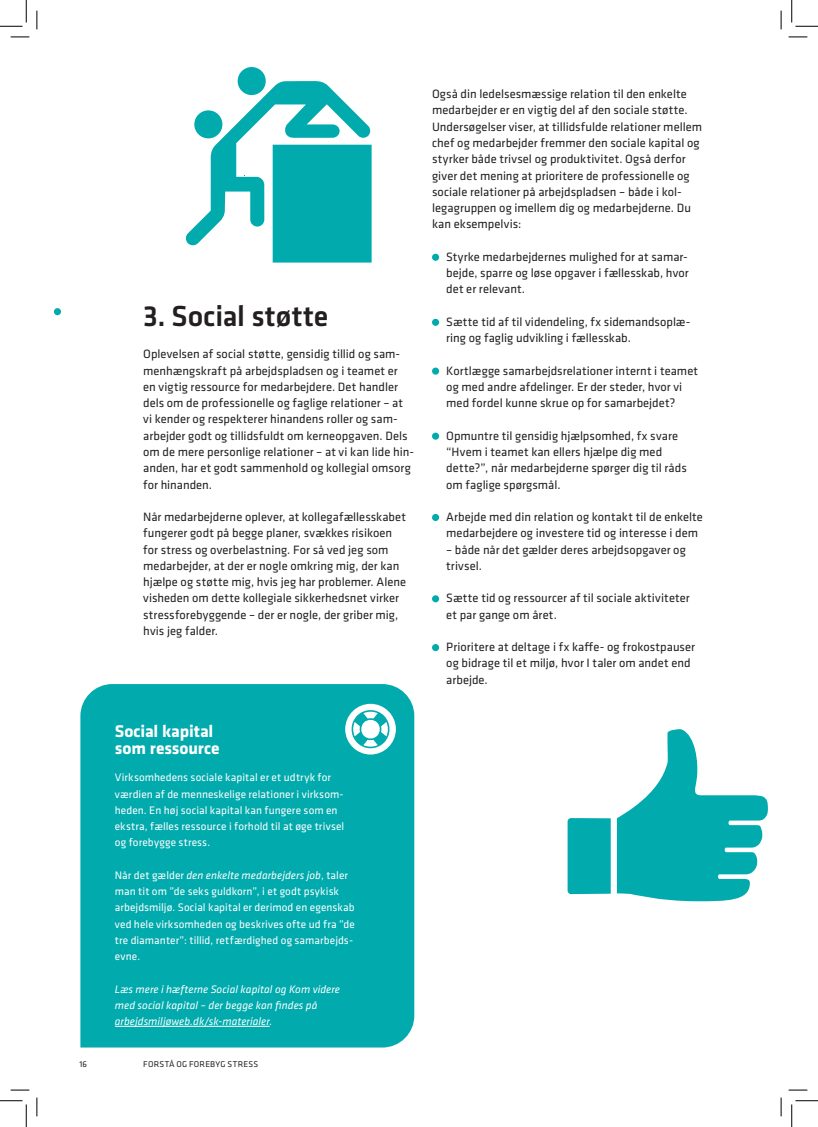
<style>
.page{position:relative;width:818px;height:1127px;background:#fff}
.page>*{position:absolute;margin:0;border:0;box-sizing:border-box;transform-origin:0 0}
.rubrik-2{font:500 30px "Klavika Basic";color:#231f20}
.Boksrubrik{font:700 17.5px "Klavika Basic";letter-spacing:-.005em;color:#fff}
.Brød{font:12.5px/16.2px "Klavika Basic";color:#231f20}
.Brød-indryk{font:12.5px/16.2px "Klavika Basic";color:#231f20}
.Boksbrød{font:11.25px/16.2px "Klavika Basic";letter-spacing:.01em;color:#fff}
.Boksbrød-2{font:italic 11.25px/16.2px "Klavika Basic";letter-spacing:.005em;color:#fff}
.t1{font:8.75px "Klavika Basic";letter-spacing:.03em;color:#231f20}
.s1{font-style:italic}
</style>
<div class="page">
<div style="left:80px;top:684px;width:334px;height:363px;background:#00aaad"></div>
<svg style="left:567px;top:729px;width:201px;height:172px"></svg>
<div style="left:238px;top:67px;width:28px;height:28px;background:#00aaad;border-radius:50%"></div>
<svg style="left:186px;top:81px;width:186px;height:181px"></svg>
<div style="left:432px;top:254px;width:7px;height:7px;background:#00aaad;border-radius:50%"></div>
<div style="left:432px;top:319px;width:7px;height:7px;background:#00aaad;border-radius:50%"></div>
<div style="left:432px;top:367px;width:7px;height:7px;background:#00aaad;border-radius:50%"></div>
<div style="left:432px;top:432px;width:7px;height:7px;background:#00aaad;border-radius:50%"></div>
<div style="left:432px;top:514px;width:7px;height:7px;background:#00aaad;border-radius:50%"></div>
<div style="left:432px;top:595px;width:7px;height:7px;background:#00aaad;border-radius:50%"></div>
<div style="left:432px;top:644px;width:7px;height:7px;background:#00aaad;border-radius:50%"></div>
<hr style="left:115px;top:1025px;width:155px;height:1px;background:#fff">
<svg style="left:345px;top:703px;width:51px;height:51px"></svg>
<svg style="left:350px;top:708px;width:41px;height:42px"></svg>
<div style="left:54px;top:308px;width:7px;height:7px;background:#00aaad;border-radius:50%"></div>
<svg style="left:11px;top:36px;width:18px;height:2px"></svg>
<svg style="left:788px;top:36px;width:19px;height:2px"></svg>
<svg style="left:11px;top:1089px;width:18px;height:1px"></svg>
<svg style="left:788px;top:1089px;width:19px;height:1px"></svg>
<svg style="left:36px;top:11px;width:2px;height:18px"></svg>
<svg style="left:36px;top:1097px;width:2px;height:18px"></svg>
<svg style="left:780px;top:11px;width:2px;height:18px"></svg>
<svg style="left:780px;top:1097px;width:2px;height:18px"></svg>
<svg style="left:0;top:0;width:27px;height:27px"></svg>
<svg style="left:0;top:1100px;width:27px;height:26px"></svg>
<svg style="left:791px;top:0;width:27px;height:27px"></svg>
<svg style="left:791px;top:1100px;width:27px;height:26px"></svg>
<p class="rubrik-2" style="left:143px;top:295px;width:186px">3. Social støtte</p>
<p class="Brød" style="left:143px;top:345px;width:272px">Oplevelsen af social støtte, gensidig tillid og sam&shy;menhængskraft på arbejdspladsen og i teamet er<br>en vigtig ressource for medarbejdere. Det handler dels om de professionelle og faglige relationer – at vi kender og respekterer hinandens roller og sam&shy;arbejder godt og tillidsfuldt om kerneopgaven. Dels om de mere personlige relationer – at vi kan lide hin&shy;anden, har et godt sammenhold og kollegial omsorg for hinanden.</p>
<p class="Brød" style="left:143px;top:508px;width:265px">Når medarbejderne oplever, at kollegafællesskabet fungerer godt på begge planer, svækkes risikoen for stress og overbelastning. For så ved jeg som medarbejder, at der er nogle omkring mig, der kan hjælpe og støtte mig, hvis jeg har problemer. Alene visheden om dette kollegiale sikkerhedsnet virker stressforebyggende – der er nogle, der griber mig, hvis jeg falder.</p>
<p class="Boksrubrik" style="left:115px;top:718px;width:100px">Social kapital</p>
<p class="Boksrubrik" style="left:115px;top:735px;width:106px">som ressource</p>
<p class="Boksbrød" style="left:115px;top:768px;width:231px">Virksomhedens sociale kapital er et udtryk for værdien af de menneskelige relationer i virksom&shy;heden. En høj social kapital kan fungere som en ekstra, fælles ressource i forhold til at øge trivsel og forebygge stress.</p>
<p class="Boksbrød" style="left:115px;top:866px;width:241px">Når det gælder <span class="s1">den enkelte medarbejders job</span>, taler man tit om ”de seks guldkorn”, i et godt psykisk arbejdsmiljø. Social kapital er derimod en egenskab ved hele virksomheden og beskrives ofte ud fra ”de tre diamanter”: tillid, retfærdighed og samarbejds&shy;evne.</p>
<p class="Boksbrød-2" style="left:115px;top:980px;width:227px">Læs mere i hæfterne Social kapital og Kom videre med social kapital – der begge kan findes på</p>
<p class="Boksbrød-2" style="left:115px;top:1012px;width:159px">arbejdsmiljøweb.dk/sk-materialer.</p>
<p class="t1" style="left:79px;top:1058px;width:9px">16</p>
<p class="t1" style="left:143px;top:1058px;width:116px">FORSTÅ OG FOREBYG STRESS</p>
<p class="Brød" style="left:432px;top:85px;width:272px">Også din ledelsesmæssige relation til den enkelte medarbejder er en vigtig del af den sociale støtte.<br>Undersøgelser viser, at tillidsfulde relationer mellem chef og medarbejder fremmer den sociale kapital og styrker både trivsel og produktivitet. Også derfor giver det mening at prioritere de professionelle og sociale relationer på arbejdspladsen – både i kol&shy;legagruppen og imellem dig og medarbejderne. Du kan eksempelvis:</p>
<p class="Brød-indryk" style="left:446px;top:248px;width:244px;text-align:justify">Styrke medarbejdernes mulighed for at samar&shy;bejde, sparre og løse opgaver i fællesskab, hvor det er relevant.</p>
<p class="Brød-indryk" style="left:446px;top:313px;width:246px">Sætte tid af til videndeling, fx sidemandsoplæ&shy;ring og faglig udvikling i fællesskab.</p>
<p class="Brød-indryk" style="left:446px;top:362px;width:253px">Kortlægge samarbejdsrelationer internt i teamet og med andre afdelinger. Er der steder, hvor vi med fordel kunne skrue op for samarbejdet?</p>
<p class="Brød-indryk" style="left:446px;top:427px;width:242px">Opmuntre til gensidig hjælpsomhed, fx svare “Hvem i teamet kan ellers hjælpe dig med dette?”, når medarbejderne spørger dig til råds om faglige spørgsmål.</p>
<p class="Brød-indryk" style="left:446px;top:508px;width:258px">Arbejde med din relation og kontakt til de enkelte medarbejdere og investere tid og interesse i dem</p>
<p class="Brød-indryk" style="left:446px;top:540px;width:241px">– både når det gælder deres arbejdsopgaver og trivsel.</p>
<p class="Brød-indryk" style="left:446px;top:589px;width:245px">Sætte tid og ressourcer af til sociale aktiviteter et par gange om året.</p>
<p class="Brød-indryk" style="left:446px;top:638px;width:250px">Prioritere at deltage i fx kaffe- og frokostpauser og bidrage til et miljø, hvor I taler om andet end arbejde.</p>
</div>
